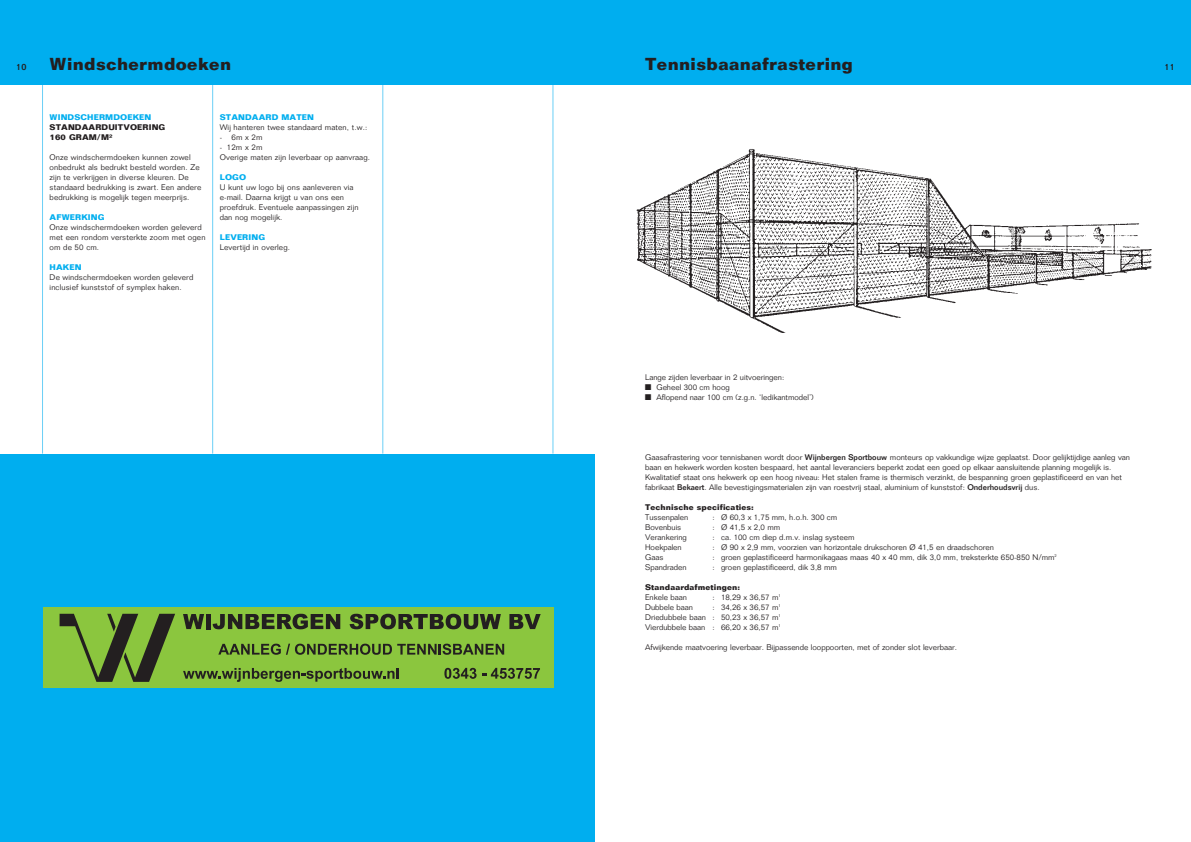
<style>
.page{position:relative;width:1191px;height:842px;background:#fff}
.page>*{position:absolute;margin:0;border:0;box-sizing:border-box;transform-origin:0 0}
.t1{font:700 17px "Folio";letter-spacing:.025em;color:#231f20}
.t2{font:500 9px "Folio";color:#231f20}
.t3{font:300 8px/10px "Folio";color:#231f20}
.t4{font:700 8px/10px "Folio";letter-spacing:.015em;color:#231f20}
.t5{font:700 8px "Folio";letter-spacing:.015em;color:#00aeef}
.s1{font-family:"Monotype Sorts";font-weight:400}
.s2{font-weight:500}
</style>
<div class="page">
<div style="left:0;top:0;width:595px;height:842px;background:#00aeef"></div>
<div style="left:595px;top:0;width:596px;height:842px;background:#00aeef"></div>
<div style="left:0;top:85px;width:595px;height:369px;background:#fff"></div>
<hr style="left:42px;top:85px;width:1px;height:369px;background:#6bcff6">
<hr style="left:212px;top:85px;width:1px;height:369px;background:#6bcff6">
<hr style="left:382px;top:85px;width:1px;height:369px;background:#6bcff6">
<hr style="left:552px;top:85px;width:1px;height:369px;background:#6bcff6">
<div style="left:595px;top:85px;width:596px;height:757px;background:#fff"></div>
<div style="left:43px;top:607px;width:510px;height:81px;background:#8bc63e"></div>
<svg style="left:60px;top:614px;width:115px;height:68px"></svg>
<svg style="left:183px;top:614px;width:21px;height:15px"></svg>
<hr style="left:206px;top:614px;width:4px;height:15px;background:#231f20">
<svg style="left:213px;top:614px;width:127px;height:15px"></svg>
<svg style="left:349px;top:614px;width:152px;height:15px"></svg>
<svg style="left:509px;top:614px;width:31px;height:15px"></svg>
<svg style="left:218px;top:644px;width:286px;height:11px"></svg>
<svg style="left:183px;top:668px;width:216px;height:14px"></svg>
<svg style="left:444px;top:668px;width:32px;height:11px"></svg>
<svg style="left:482px;top:668px;width:58px;height:11px"></svg>
<img style="left:636px;top:149px;width:516px;height:184px">
<p class="t2" style="left:16px;top:61px;width:12px">10</p>
<h1 class="t1" style="left:645px;top:53px;width:209px">Tennisbaanafrastering</h1>
<p class="t2" style="left:1164px;top:61px;width:12px">11</p>
<h1 class="t1" style="left:50px;top:53px;width:183px">Windschermdoeken</h1>
<p class="t5" style="left:50px;top:112px;width:16px">Windschermdoeken</p>
<p class="t4" style="left:50px;top:122px;width:28px">Standaarduitvoering<br>160 gram</p>
<p class="t4" style="left:97px;top:132px;width:17px">/m²</p>
<p class="t3" style="left:50px;top:152px;width:153px">Onze windschermdoeken kunnen zowel onbedrukt als bedrukt besteld worden. Ze zijn te verkrijgen in diverse kleuren. De standaard bedrukking is zwart. Een andere bedrukking is mogelijk tegen meerprijs.</p>
<p class="t5" style="left:50px;top:212px;width:20px">Afwerking</p>
<p class="t3" style="left:50px;top:222px;width:157px">Onze windschermdoeken worden geleverd met een rondom versterkte zoom met ogen om de 50 cm.</p>
<p class="t5" style="left:50px;top:262px;width:33px">HAKEN</p>
<p class="t3" style="left:50px;top:272px;width:145px">De windschermdoeken worden geleverd inclusief kunststof of symplex haken.</p>
<p class="t5" style="left:220px;top:112px;width:14px">Standaard</p>
<p class="t5" style="left:281px;top:112px;width:8px">maten</p>
<p class="t3" style="left:220px;top:122px;width:149px">Wij hanteren twee standaard maten, t.w.:</p>
<p class="t3" style="left:220px;top:132px;width:44px">- 6m x 2m</p>
<p class="t3" style="left:220px;top:142px;width:152px">- 12m x 2m<br>Overige maten zijn leverbaar op aanvraag.</p>
<p class="t5" style="left:220px;top:172px;width:14px">Logo</p>
<p class="t3" style="left:220px;top:182px;width:140px">U kunt uw logo bij ons aanleveren via e-mail. Daarna krijgt u van ons een proefdruk. Eventuele aanpassingen zijn dan nog mogelijk.</p>
<p class="t5" style="left:220px;top:232px;width:12px">Levering</p>
<p class="t3" style="left:220px;top:242px;width:72px">Levertijd in overleg.</p>
<p class="t3" style="left:645px;top:372px;width:170px">Lange zijden leverbaar in 2 uitvoeringen:<br><span class="s1">n</span> Geheel 300 cm hoog<br><span class="s1">n</span> Aflopend naar 100 cm (z.g.n. ‘ledikantmodel’)</p>
<p class="t3" style="left:645px;top:452px;width:486px">Gaasafrastering voor tennisbanen wordt door <span class="s2">Wijnbergen Sportbouw</span> monteurs op vakkundige wijze geplaatst. Door gelijktijdige aanleg van baan en hekwerk worden kosten bespaard, het aantal leveranciers beperkt zodat een goed op elkaar aansluitende planning mogelijk is.<br>Kwalitatief staat ons hekwerk op een hoog niveau: Het stalen frame is thermisch verzinkt, de bespanning groen geplastificeerd en van het fabrikaat <span class="s2">Bekaert</span>. Alle bevestigingsmaterialen zijn van roestvrij staal, aluminium of kunststof: <span class="s2">Onderhoudsvrij</span> dus.</p>
<p class="t4" style="left:645px;top:502px;width:110px">Technische specificaties:</p>
<p class="t3" style="left:645px;top:512px;width:45px">Tussenpalen</p>
<p class="t3" style="left:712px;top:512px;width:126px">: Ø 60,3 x 1,75 mm, h.o.h. 300 cm</p>
<p class="t3" style="left:645px;top:522px;width:38px">Bovenbuis</p>
<p class="t3" style="left:712px;top:522px;width:69px">: Ø 41,5 x 2,0 mm</p>
<p class="t3" style="left:645px;top:532px;width:43px">Verankering</p>
<p class="t3" style="left:712px;top:532px;width:143px">: ca. 100 cm diep d.m.v. inslag systeem</p>
<p class="t3" style="left:645px;top:542px;width:38px">Hoekpalen</p>
<p class="t3" style="left:712px;top:542px;width:283px">: Ø 90 x 2,9 mm, voorzien van horizontale drukschoren Ø 41,5 en draadschoren</p>
<p class="t3" style="left:645px;top:552px;width:20px">Gaas</p>
<p class="t3" style="left:712px;top:552px;width:346px">: groen geplastificeerd harmonikagaas maas 40 x 40 mm, dik 3,0 mm, treksterkte 650-850 N/mm<sup>2</sup></p>
<p class="t3" style="left:645px;top:562px;width:43px">Spandraden</p>
<p class="t3" style="left:712px;top:562px;width:126px">: groen geplastificeerd, dik 3,8 mm</p>
<p class="t4" style="left:645px;top:582px;width:96px">Standaardafmetingen:</p>
<p class="t3" style="left:645px;top:592px;width:43px">Enkele baan</p>
<p class="t3" style="left:712px;top:592px;width:70px">: 18,29 x 36,57 m<sup>1</sup></p>
<p class="t3" style="left:645px;top:602px;width:49px">Dubbele baan</p>
<p class="t3" style="left:645px;top:602px;width:137px;text-align:justify;text-indent:67px">: 34,26 x 36,57 m<sup>1<br></sup>Driedubbele baan : 50,23 x 36,57 m<sup>1<br></sup>Vierdubbele baan : 66,20 x 36,57 m<sup>1</sup></p>
<p class="t3" style="left:645px;top:642px;width:313px">Afwijkende maatvoering leverbaar. Bijpassende looppoorten, met of zonder slot leverbaar.</p>
</div>
